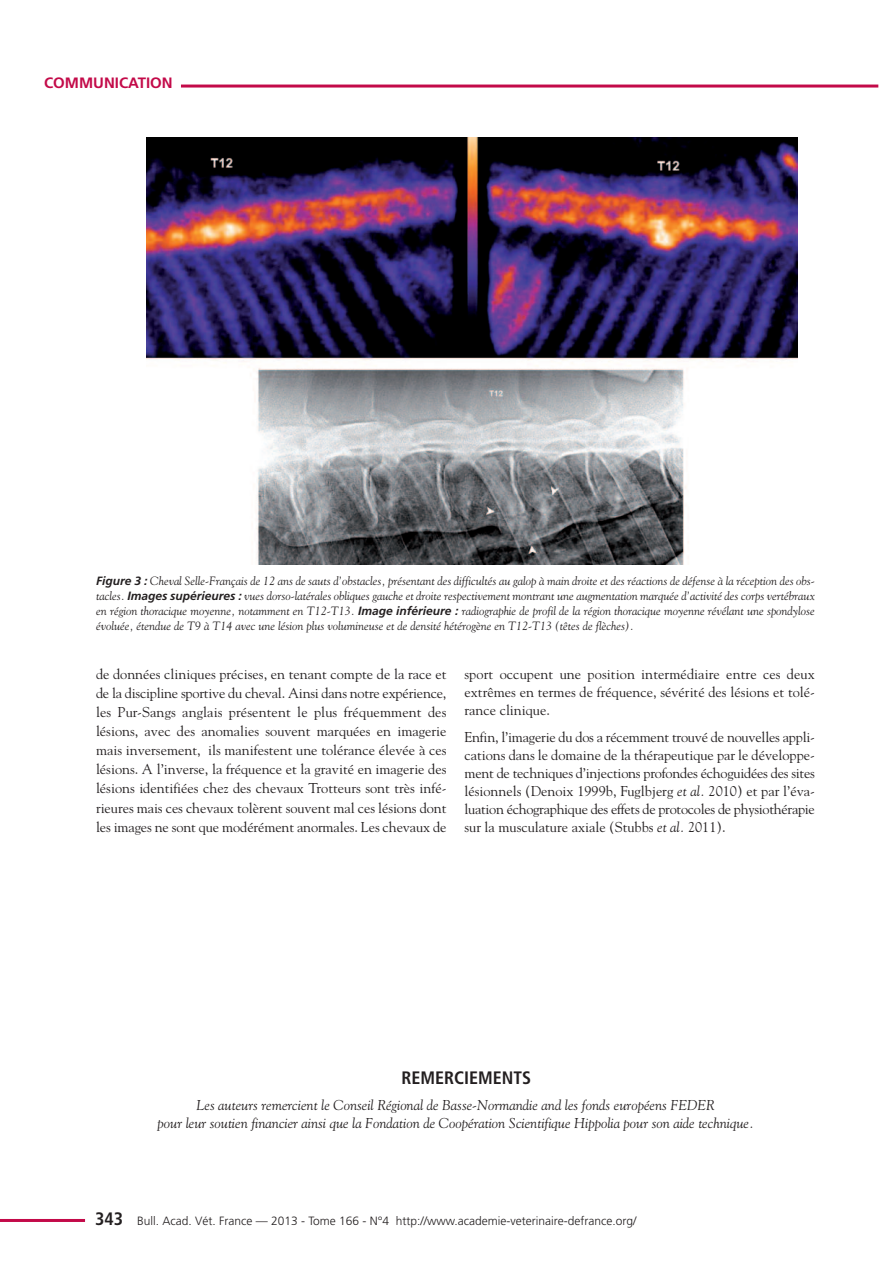
<style>
.page{position:relative;width:893px;height:1263px;background:#fff}
.page>*{position:absolute;margin:0;border:0;box-sizing:border-box;transform-origin:0 0}
.t1{font:700 condensed 18px "Frutiger";color:#231f20}
.t2{font:700 15px "Frutiger";color:#c30a49}
.t3{font:14.25px/19px "Goudy";color:#231f20;text-align:justify}
.t4{font:italic 14.25px/18px "Goudy";color:#231f20;text-align:center}
.t5{font:italic 12px/15px "Goudy";color:#231f20;text-align:justify}
.t6{font:300 12px "Frutiger";color:#231f20}
.s1{font-family:"Frutiger";font-weight:700}
.s2{font-style:italic}
.s3{font-weight:700;font-stretch:condensed;font-size:18px}
</style>
<div class="page">
<hr style="left:181px;top:85px;width:697px;height:3px;background:#c30a49">
<hr style="left:0;top:1219px;width:85px;height:3px;background:#c30a49">
<img style="left:147px;top:137px;width:650px;height:427px">
<p class="t2" style="left:44px;top:76px;width:130px">COMMUNICATION</p>
<p class="t5" style="left:96px;top:573px;width:720px"><span class="s1">Figure 3 :</span> Cheval Selle-Français de 12 ans de sauts d’obstacles, présentant des difficultés au galop à main droite et des réactions de défense à la réception des obs&shy;tacles. <span class="s1">Images supérieures :</span> vues dorso-latérales obliques gauche et droite respectivement montrant une augmentation marquée d’activité des corps vertébraux en région thoracique moyenne, notamment en T12-T13. <span class="s1">Image inférieure :</span> radiographie de profil de la région thoracique moyenne révélant une spondylose évoluée, étendue de T9 à T14 avec une lésion plus volumineuse et de densité hétérogène en T12-T13 (têtes de flèches).</p>
<p class="t3" style="left:96px;top:664px;width:352px">de données cliniques précises, en tenant compte de la race et de la discipline sportive du cheval. Ainsi dans notre expérience, les Pur-Sangs anglais présentent le plus fréquemment des lésions, avec des anomalies souvent marquées en imagerie mais inversement, ils manifestent une tolérance élevée à ces lésions. A l’inverse, la fréquence et la gravité en imagerie des lésions identifiées chez des chevaux Trotteurs sont très infé&shy;rieures mais ces chevaux tolèrent souvent mal ces lésions dont les images ne sont que modérément anormales. Les chevaux de</p>
<p class="t3" style="left:464px;top:665px;width:352px;line-height:18px">sport occupent une position intermédiaire entre ces deux extrêmes en termes de fréquence, sévérité des lésions et tolé&shy;rance clinique.</p>
<p class="t3" style="left:464px;top:728px;width:352px;line-height:18px">Enfin, l’imagerie du dos a récemment trouvé de nouvelles appli&shy;cations dans le domaine de la thérapeutique par le développe&shy;ment de techniques d’injections profondes échoguidées des sites lésionnels (Denoix 1999b, Fuglbjerg <span class="s2">et al.</span> 2010) et par l’éva&shy;luation échographique des effets de protocoles de physiothérapie sur la musculature axiale (Stubbs <span class="s2">et al.</span> 2011).</p>
<p class="t1" style="left:401px;top:1070px;width:131px">REMERCIEMENTS</p>
<p class="t4" style="left:158px;top:1096px;width:598px">Les auteurs remercient le Conseil Régional de Basse-Normandie and les fonds européens FEDER<br>pour leur soutien financier ainsi que la Fondation de Coopération Scientifique Hippolia pour son aide technique.</p>
<p class="t6" style="left:95px;top:1216px;width:543px"><span class="s3">343</span> Bull. Acad. Vét. France — 2013 - Tome 166 - N°4 http://www.academie-veterinaire-defrance.org/</p>
</div>
